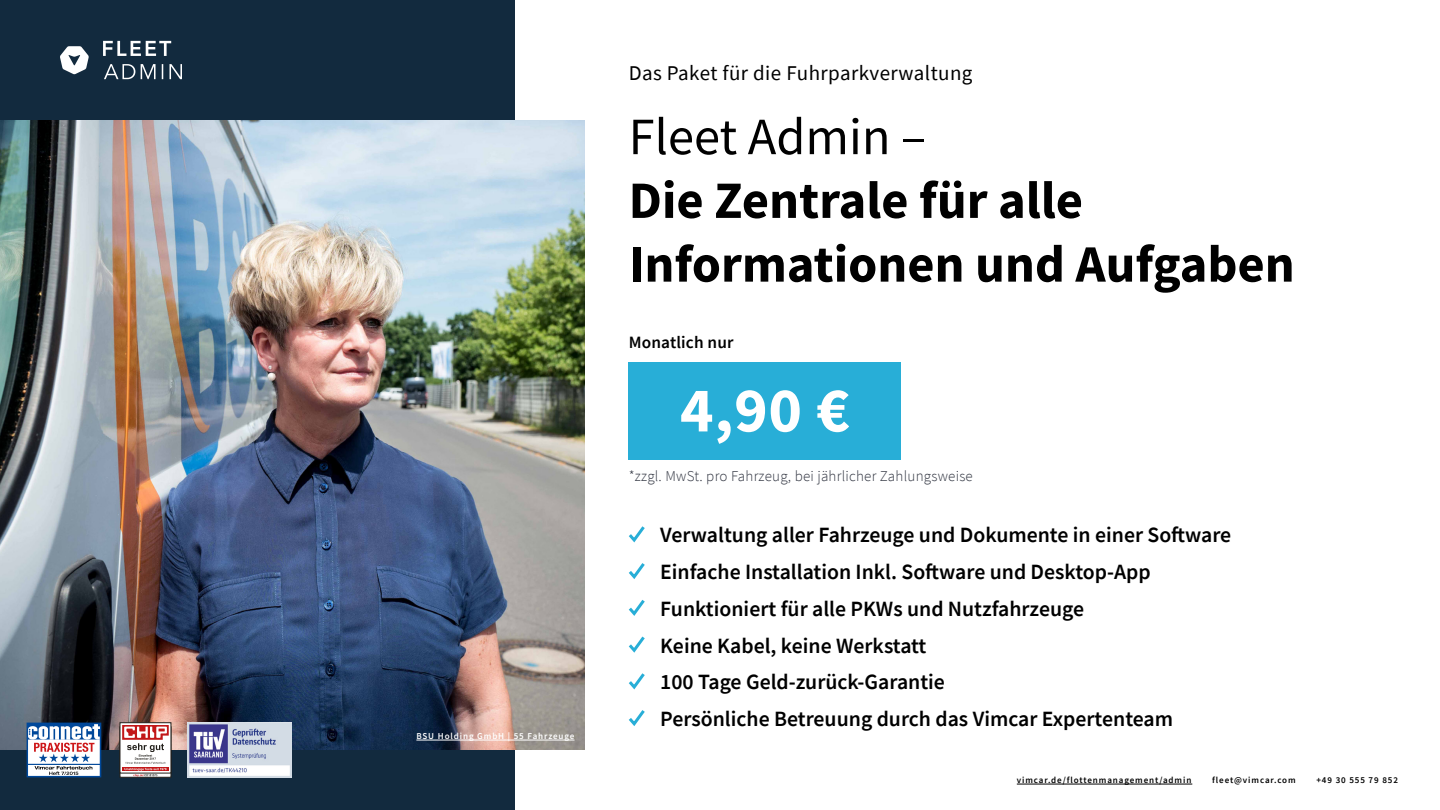
<style>
.page{position:relative;width:1440px;height:810px;background:#fff}
.page>*{position:absolute;margin:0;border:0;box-sizing:border-box;transform-origin:0 0}
.t1{font:700 63.75px "Source Sans Pro";color:#fff}
.t2{font:700 52.5px/63.8px "Source Sans Pro";color:#000}
.t3{font:52.5px "Source Sans Pro";color:#000}
.t4{font:600 21.75px/36.8px "Source Sans Pro";color:#000}
.t5{font:21px "Source Sans Pro";letter-spacing:.02em;color:#000}
.t6{font:600 17.25px "Source Sans Pro";letter-spacing:.01em;color:#000}
.t7{font:300 15px "Source Sans Pro";letter-spacing:.015em;color:#313541}
.t8{font:600 9px "Source Sans Pro";letter-spacing:.1em;color:#000}
.t9{font:600 9px "Source Sans Pro";letter-spacing:.1em;color:#fff}
</style>
<div class="page">
<div style="left:0;top:0;width:514px;height:810px;background:#122a3e"></div>
<div style="left:629px;top:362px;width:272px;height:97px;background:#28aed7"></div>
<img style="left:0;top:120px;width:585px;height:630px">
<hr style="left:416px;top:740px;width:159px;height:1px;background:#fff">
<svg style="left:120px;top:723px;width:51px;height:50px"></svg>
<svg style="left:122px;top:725px;width:47px;height:52px;background:#dcb4b4"></svg>
<div style="left:27px;top:723px;width:74px;height:54px;background:#00489a"></div>
<div style="left:28px;top:740px;width:72px;height:36px;background:#e8eef5"></div>
<svg style="left:28px;top:724px;width:72px;height:51px;background:#c2c1d1"></svg>
<svg style="left:104px;top:64px;width:78px;height:15px"></svg>
<svg style="left:60px;top:46px;width:29px;height:28px"></svg>
<svg style="left:103px;top:41px;width:68px;height:15px"></svg>
<svg style="left:628px;top:526px;width:17px;height:17px"></svg>
<svg style="left:628px;top:563px;width:17px;height:16px"></svg>
<svg style="left:628px;top:600px;width:17px;height:16px"></svg>
<svg style="left:628px;top:636px;width:17px;height:17px"></svg>
<svg style="left:628px;top:673px;width:17px;height:17px"></svg>
<svg style="left:628px;top:710px;width:17px;height:16px"></svg>
<hr style="left:1017px;top:784px;width:175px;height:1px;background:#000">
<img style="left:187px;top:722px;width:105px;height:56px">
<p class="t9" style="left:416px;top:730px;width:160px">BSU Holding GmbH | 55 Fahrzeuge</p>
<p class="t5" style="left:629px;top:59px;width:345px">Das Paket für die Fuhrparkverwaltung</p>
<h2 class="t3" style="left:629px;top:103px;width:299px">Fleet Admin –</h2>
<h2 class="t2" style="left:629px;top:168px;width:668px">Die Zentrale für alle<br>Informationen und Aufgaben</h2>
<p class="t6" style="left:629px;top:331px;width:106px">Monatlich nur</p>
<h1 class="t1" style="left:680px;top:367px;width:171px">4,90 €</h1>
<p class="t7" style="left:629px;top:467px;width:346px">*zzgl. MwSt. pro Fahrzeug, bei jährlicher Zahlungsweise</p>
<p class="t4" style="left:660px;top:517px;width:573px">Verwaltung aller Fahrzeuge und Dokumente in einer Software Einfache Installation Inkl. Software und Desktop-App Funktioniert für alle PKWs und Nutzfahrzeuge<br>Keine Kabel, keine Werkstatt<br>100 Tage Geld-zurück-Garantie<br>Persönliche Betreuung durch das Vimcar Expertenteam</p>
<p class="t8" style="left:1017px;top:774px;width:176px">vimcar.de/flottenmanagement/admin</p>
<p class="t8" style="left:1212px;top:774px;width:85px">fleet@vimcar.com</p>
<p class="t8" style="left:1316px;top:774px;width:83px">+49 30 555 79 852</p>
</div>
